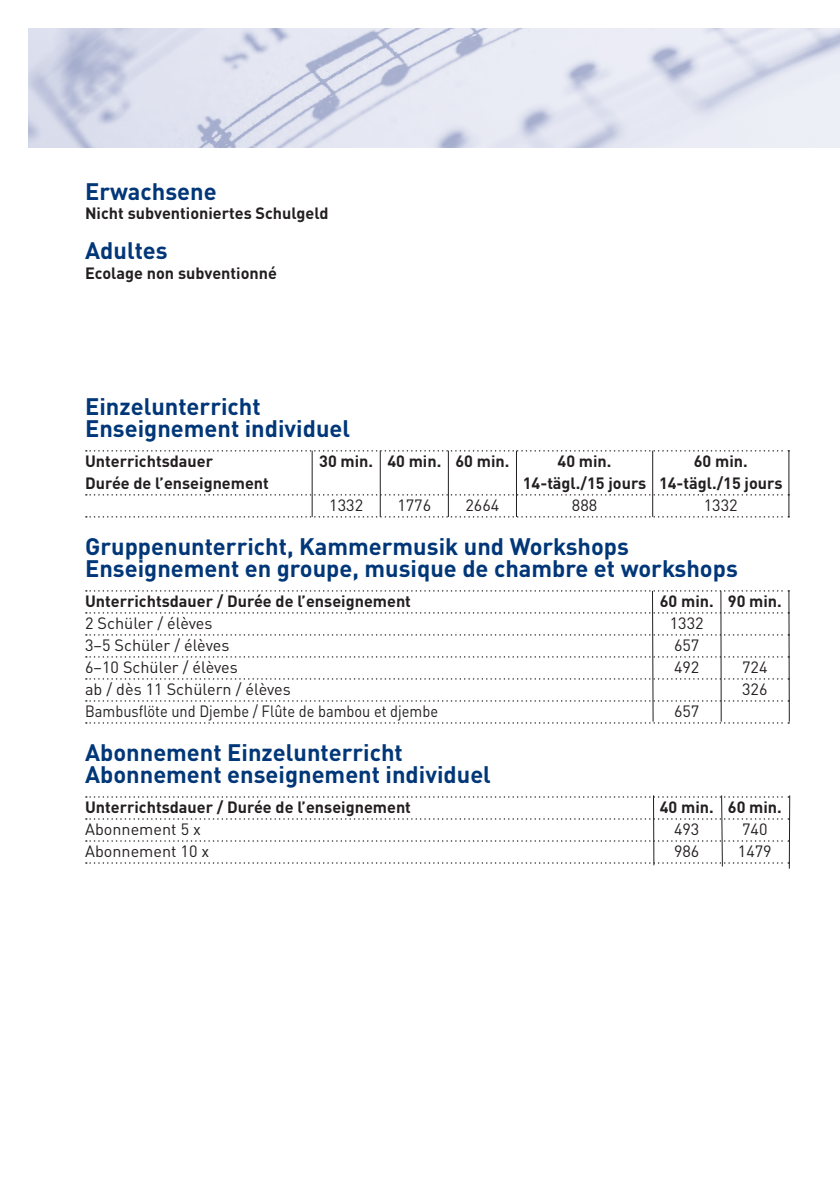
<style>
.page{position:relative;width:840px;height:1191px;background:#fff}
.page>*{position:absolute;margin:0;border:0;box-sizing:border-box;transform-origin:0 0}
.t1{font:700 23.6px/22px "DIN Pro";color:#013778}
.t2{font:700 16.2px "DIN Pro";color:#231f20}
.t3{font:16.2px "DIN Pro";color:#231f20}
.t4{font:16.2px "DIN Pro";color:#231f20;scale:.9 1}
</style>
<div class="page">
<img style="left:28px;top:28px;width:811px;height:119px">
<svg style="left:86px;top:450px;width:702px;height:1px"></svg>
<svg style="left:86px;top:494px;width:702px;height:1px"></svg>
<svg style="left:86px;top:516px;width:702px;height:1px"></svg>
<hr style="left:788px;top:450px;width:1px;height:67px;background:#231f20">
<hr style="left:788px;top:591px;width:1px;height:130px;background:#231f20">
<hr style="left:788px;top:795px;width:1px;height:73px;background:#231f20">
<svg style="left:86px;top:795px;width:702px;height:72px"></svg>
<hr style="left:652px;top:795px;width:2px;height:70px;background:#231f20">
<svg style="left:86px;top:590px;width:702px;height:133px"></svg>
<hr style="left:652px;top:450px;width:1px;height:67px;background:#231f20">
<hr style="left:516px;top:450px;width:1px;height:67px;background:#231f20">
<hr style="left:447px;top:450px;width:1px;height:67px;background:#231f20">
<hr style="left:379px;top:450px;width:1px;height:67px;background:#231f20">
<hr style="left:311px;top:450px;width:1px;height:67px;background:#231f20">
<h1 class="t1" style="left:85px;top:177px;width:133px">Erwachsene</h1>
<p class="t2" style="left:85px;top:200px;width:245px">Nicht subventioniertes Schulgeld</p>
<h1 class="t1" style="left:85px;top:237px;width:84px">Adultes</h1>
<p class="t2" style="left:85px;top:259px;width:193px">Ecolage non subventionné</p>
<h1 class="t1" style="left:85px;top:393px;width:266px">Einzelunterricht<br>Enseignement individuel</h1>
<p class="t2" style="left:85px;top:448px;width:129px">Unterrichtsdauer</p>
<p class="t2" style="left:319px;top:448px;width:191px">30 min. 40 min. 60 min.</p>
<p class="t2" style="left:557px;top:448px;width:55px">40 min.</p>
<p class="t2" style="left:693px;top:448px;width:55px">60 min.</p>
<p class="t2" style="left:85px;top:470px;width:185px">Durée de l’enseignement</p>
<p class="t2" style="left:522px;top:470px;width:261px">14-tägl./15 jours 14-tägl./15 jours</p>
<p class="t3" style="left:329px;top:492px;width:35px">1332</p>
<p class="t3" style="left:397px;top:492px;width:35px">1776</p>
<p class="t3" style="left:465px;top:492px;width:35px">2664</p>
<p class="t3" style="left:571px;top:492px;width:27px">888</p>
<p class="t3" style="left:703px;top:492px;width:35px">1332</p>
<h1 class="t1" style="left:85px;top:533px;width:653px">Gruppenunterricht, Kammermusik und Workshops<br>Enseignement en groupe, musique de chambre et workshops</h1>
<p class="t2" style="left:85px;top:588px;width:327px">Unterrichtsdauer / Durée de l’enseignement</p>
<p class="t2" style="left:659px;top:588px;width:123px">60 min. 90 min.</p>
<p class="t3" style="left:85px;top:610px;width:129px">2 Schüler / élèves</p>
<p class="t3" style="left:669px;top:610px;width:35px">1332</p>
<p class="t3" style="left:85px;top:632px;width:146px">3–5 Schüler / élèves</p>
<p class="t3" style="left:673px;top:632px;width:27px">657</p>
<p class="t3" style="left:85px;top:654px;width:154px">6–10 Schüler / élèves</p>
<p class="t3" style="left:673px;top:654px;width:27px">492</p>
<p class="t3" style="left:741px;top:654px;width:27px">724</p>
<p class="t3" style="left:85px;top:676px;width:207px">ab / dès 11 Schülern / élèves</p>
<p class="t3" style="left:741px;top:676px;width:27px">326</p>
<p class="t4" style="left:85px;top:698px;width:393px">Bambusflöte und Djembe / Flûte de bambou et djembe</p>
<p class="t3" style="left:673px;top:698px;width:27px">657</p>
<h1 class="t1" style="left:85px;top:739px;width:407px">Abonnement Einzelunterricht<br>Abonnement enseignement individuel</h1>
<p class="t2" style="left:85px;top:794px;width:327px">Unterrichtsdauer / Durée de l’enseignement</p>
<p class="t2" style="left:659px;top:794px;width:123px">40 min. 60 min.</p>
<p class="t3" style="left:85px;top:816px;width:117px">Abonnement 5 x</p>
<p class="t3" style="left:673px;top:816px;width:27px">493</p>
<p class="t3" style="left:741px;top:816px;width:27px">740</p>
<p class="t3" style="left:85px;top:838px;width:126px">Abonnement 10 x</p>
<p class="t3" style="left:673px;top:838px;width:27px">986</p>
<p class="t3" style="left:737px;top:838px;width:35px">1479</p>
</div>
